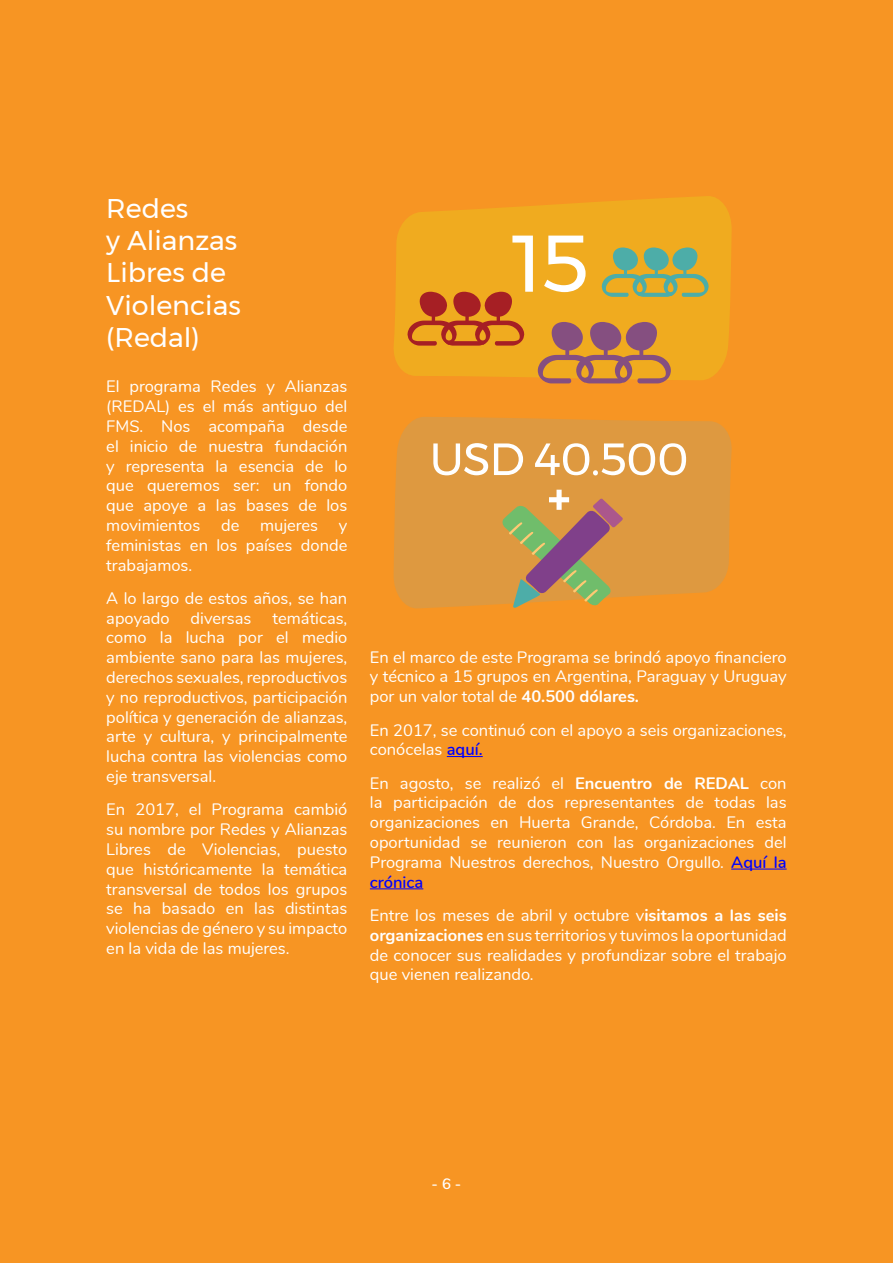
<style>
.page{position:relative;width:893px;height:1263px;background:#f79523}
.page>*{position:absolute;margin:0;border:0;box-sizing:border-box;transform-origin:0 0}
.t1{font:27px/32.4px "Montserrat";color:#fff}
.t2{font:16.5px/19.8px "Nunito";color:#fff;text-align:justify}
.t3{font:600 15px "Nunito";color:#fff}
.s1{font-weight:700}
.s2{font-weight:600;color:#00f}
</style>
<div class="page">
<hr style="left:447px;top:756px;width:36px;height:1px;background:#00f">
<hr style="left:731px;top:869px;width:56px;height:1px;background:#00f">
<hr style="left:370px;top:888px;width:53px;height:1px;background:#00f">
<svg style="left:394px;top:196px;width:338px;height:182px;fill:#f0ab1f"></svg>
<svg style="left:407px;top:236px;width:302px;height:147px;background:#d99c36"></svg>
<svg style="left:393px;top:417px;width:339px;height:192px;background:#e0983d"></svg>
<svg style="left:433px;top:443px;width:55px;height:32px;background:#e9bd84"></svg>
<svg style="left:494px;top:443px;width:29px;height:32px"></svg>
<svg style="left:535px;top:443px;width:151px;height:32px;background:#e8b97d"></svg>
<svg style="left:502px;top:490px;width:121px;height:118px;background:#b78f5b"></svg>
<h1 class="t1" style="left:106px;top:191px;width:136px">Redes<br>y Alianzas<br>Libres de<br>Violencias (Redal)</h1>
<p class="t2" style="left:106px;top:376px;width:243px">El programa Redes y Alianzas (REDAL) es el más antiguo del FMS. Nos acompaña desde el inicio de nuestra fundación y representa la esencia de lo que queremos ser: un fondo que apoye a las bases de los movimientos</p>
<p class="t2" style="left:221px;top:514px;width:20px">de</p>
<p class="t2" style="left:260px;top:514px;width:60px">mujeres</p>
<p class="t2" style="left:106px;top:514px;width:243px;text-indent:233px">y feministas en los países donde trabajamos.</p>
<p class="t2" style="left:106px;top:587px;width:243px">A lo largo de estos años, se han apoyado</p>
<p class="t2" style="left:106px;top:607px;width:243px;text-indent:166px">temáticas, como la lucha por el medio ambiente sano para las mujeres, derechos sexuales, reproductivos y no reproductivos, participación política y generación de alianzas, arte y cultura, y principalmente lucha contra las violencias como eje transversal.</p>
<p class="t2" style="left:106px;top:799px;width:243px">En 2017, el Programa cambió su nombre por Redes y Alianzas Libres de Violencias, puesto que históricamente la temática transversal de todos los grupos se ha basado en las distintas violencias de género y su impacto en la vida de las mujeres.</p>
<p class="t2" style="left:191px;top:607px;width:62px">diversas</p>
<p class="t2" style="left:370px;top:646px;width:418px">En el marco de este Programa se brindó apoyo financiero y técnico a 15 grupos en Argentina, Paraguay y Uruguay por un valor total de <span class="s1">40.500 dólares.</span></p>
<p class="t2" style="left:370px;top:719px;width:418px">En 2017, se continuó con el apoyo a seis organizaciones, conócelas <span class="s2">aquí.</span></p>
<p class="t2" style="left:370px;top:772px;width:418px">En agosto, se realizó el <span class="s1">Encuentro de REDAL</span> con la participación de dos representantes de todas las organizaciones en Huerta Grande, Córdoba. En esta oportunidad se reunieron con las organizaciones del Programa Nuestros derechos, Nuestro Orgullo. <span class="s2">Aquí la crónica</span></p>
<p class="t2" style="left:370px;top:904px;width:418px">Entre los meses de abril y octubre v<span class="s1">isitamos a las seis organizaciones</span> en sus territorios y tuvimos la oportunidad de conocer sus realidades y profundizar sobre el trabajo que vienen realizando.</p>
<p class="t3" style="left:432px;top:1172px;width:31px">- 6 -</p>
</div>
